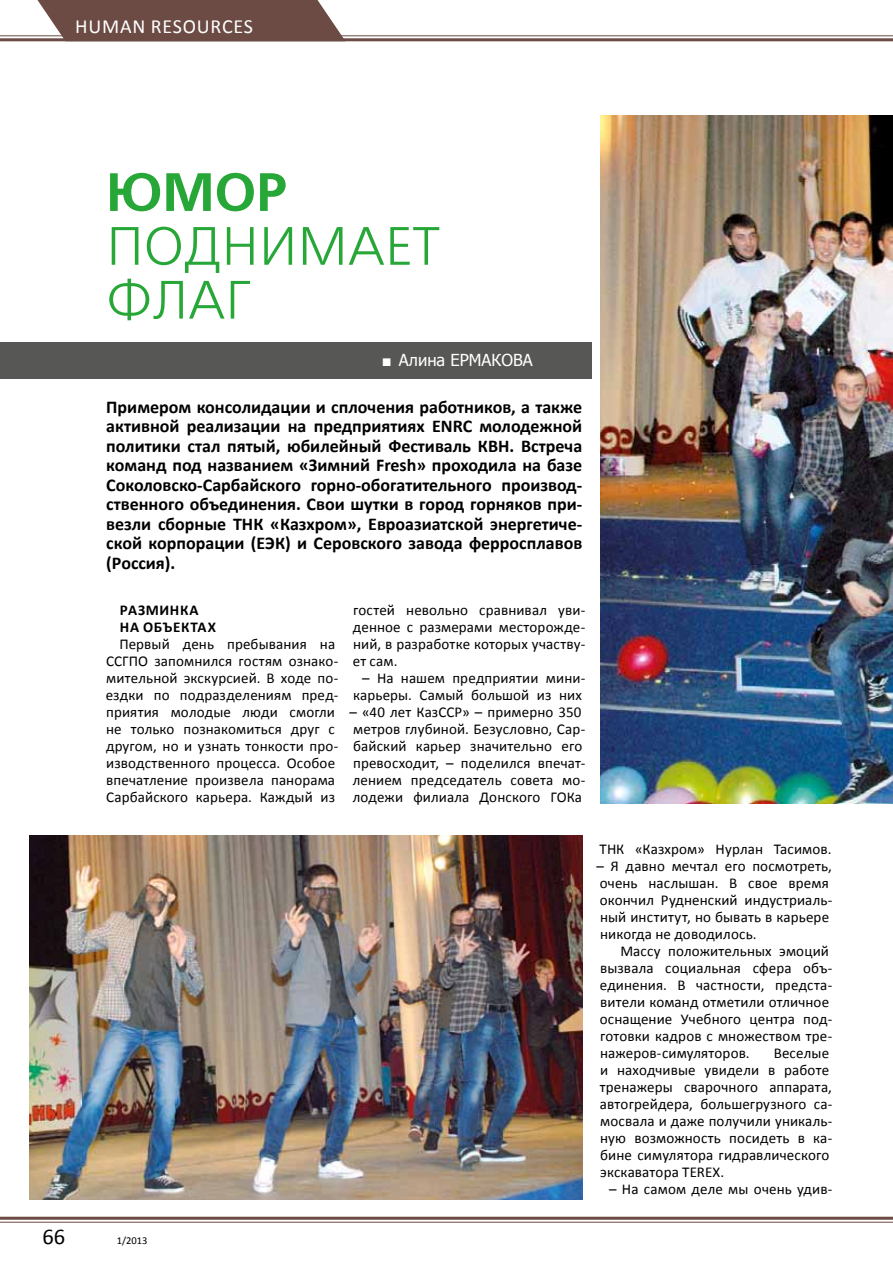
<style>
.page{position:relative;width:893px;height:1263px;background:#fff}
.page>*{position:absolute;margin:0;border:0;box-sizing:border-box;transform-origin:0 0}
.t1{font:53.85px/53.8px "Free Set C";color:#27a737}
.t2{font:700 53.85px "Free Set C";color:#27a737}
.t3{font:22.5px "Calibri";color:#000}
.t4{font:20.1px "Calibri";letter-spacing:.04em;color:#fff}
.t5{font:700 18px/19.5px "Calibri";color:#000;text-align:justify}
.t6{font:16.5px "Tahoma";color:#fff}
.t7{font:15px/17px "Calibri";letter-spacing:.01em;color:#000}
.t8{font:700 15px/17px "Calibri";color:#000}
.t9{font:10.5px "Calibri";color:#000}
.s1{font-family:"Arial";font-weight:700}
</style>
<div class="page">
<hr style="left:0;top:1222px;width:893px;height:1px;background:#6b4b44">
<hr style="left:0;top:1217px;width:893px;height:3px;background:#6b4b44">
<hr style="left:0;top:38px;width:893px;height:3px;background:#6b4b44">
<hr style="left:0;top:35px;width:893px;height:1px;background:#6b4b44">
<svg style="left:37px;top:0;width:309px;height:39px;background:#785b54"></svg>
<img style="left:600px;top:116px;width:293px;height:687px">
<div style="left:0;top:342px;width:591px;height:36px;background:#575756"></div>
<img style="left:30px;top:836px;width:552px;height:363px">
<h3 class="t4" style="left:75px;top:14px;width:179px">HUMAN RESOURCES</h3>
<h1 class="t2" style="left:106px;top:162px;width:183px">Юмор</h1>
<h1 class="t1" style="left:106px;top:222px;width:335px">поднимает флаг</h1>
<p class="t6" style="left:382px;top:349px;width:152px"><span class="s1">■</span> Алина ЕРМАКОВА</p>
<p class="t5" style="left:106px;top:396px;width:477px">Примером консолидации и сплочения работников, а также активной реализации на предприятиях ENRC молодежной политики стал пятый, юбилейный Фестиваль КВН. Встреча команд под названием «Зимний Fresh» проходила на базе Соколовско-Сарбайского горно-обогатительного производ&shy;ственного объединения. Свои шутки в город горняков при&shy;везли сборные ТНК «Казхром», Евроазиатской энергетиче&shy;ской корпорации (ЕЭК) и Серовского завода ферросплавов (Россия).</p>
<p class="t8" style="left:120px;top:601px;width:63px">Разминка<br>на объекта</p>
<p class="t8" style="left:208px;top:618px;width:10px">х</p>
<p class="t7" style="left:106px;top:635px;width:234px;text-indent:14px">Первый день пребывания на<br>ССГПО запомнился гостям ознако&shy;мительной экскурсией. В ходе по&shy;ездки по подразделениям пред&shy;приятия молодые люди смогли не только познакомиться друг с другом, но и узнать тонкости про&shy;изводственного процесса. Особое впечатление произвела панорама<br>Сарбайского карьера. Каждый из</p>
<p class="t7" style="left:353px;top:601px;width:234px;text-align:justify">гостей невольно сравнивал уви&shy;денное с размерами месторожде&shy;ний, в разработке которых участву&shy;ет сам.</p>
<p class="t7" style="left:353px;top:669px;width:234px;text-align:right">– На нашем предприятии мини&shy;карьеры. Самый большой из них</p>
<p class="t7" style="left:349px;top:703px;width:237px">– «40 лет КазССР» – примерно 350 метров глубиной. Безусловно, Сар&shy;байский карьер значительно его превосходит, – поделился впечат&shy;лением председатель совета мо&shy;лодежи филиала Донского ГОКа</p>
<h2 class="t3" style="left:43px;top:1223px;width:24px">66</h2>
<p class="t9" style="left:117px;top:1234px;width:32px">1/2013</p>
<p class="t7" style="left:599px;top:839px;width:233px">ТНК «Казхром» Нурлан Тасимов.</p>
<p class="t7" style="left:596px;top:856px;width:237px">– Я давно мечтал его посмотреть, очень наслышан. В свое время окончил Рудненский индустриаль&shy;ный институт, но бывать в карьере никогда не доводилось.</p>
<p class="t7" style="left:600px;top:941px;width:234px;text-indent:21px">Массу положительных эмоций вызвала социальная сфера объ&shy;единения. В частности, предста&shy;вители команд отметили отличное оснащение Учебного центра под&shy;готовки кадров с множеством тре&shy;нажеров-симуляторов.</p>
<p class="t7" style="left:600px;top:1043px;width:234px;text-indent:174px">Веселые и находчивые увидели в работе тренажеры сварочного аппарата, автогрейдера, большегрузного са&shy;мосвала и даже получили уникаль&shy;ную возможность посидеть в ка&shy;бине симулятора гидравлического экскаватора TEREX.</p>
<p class="t7" style="left:609px;top:1179px;width:225px">– На самом деле мы очень удив-</p>
</div>
